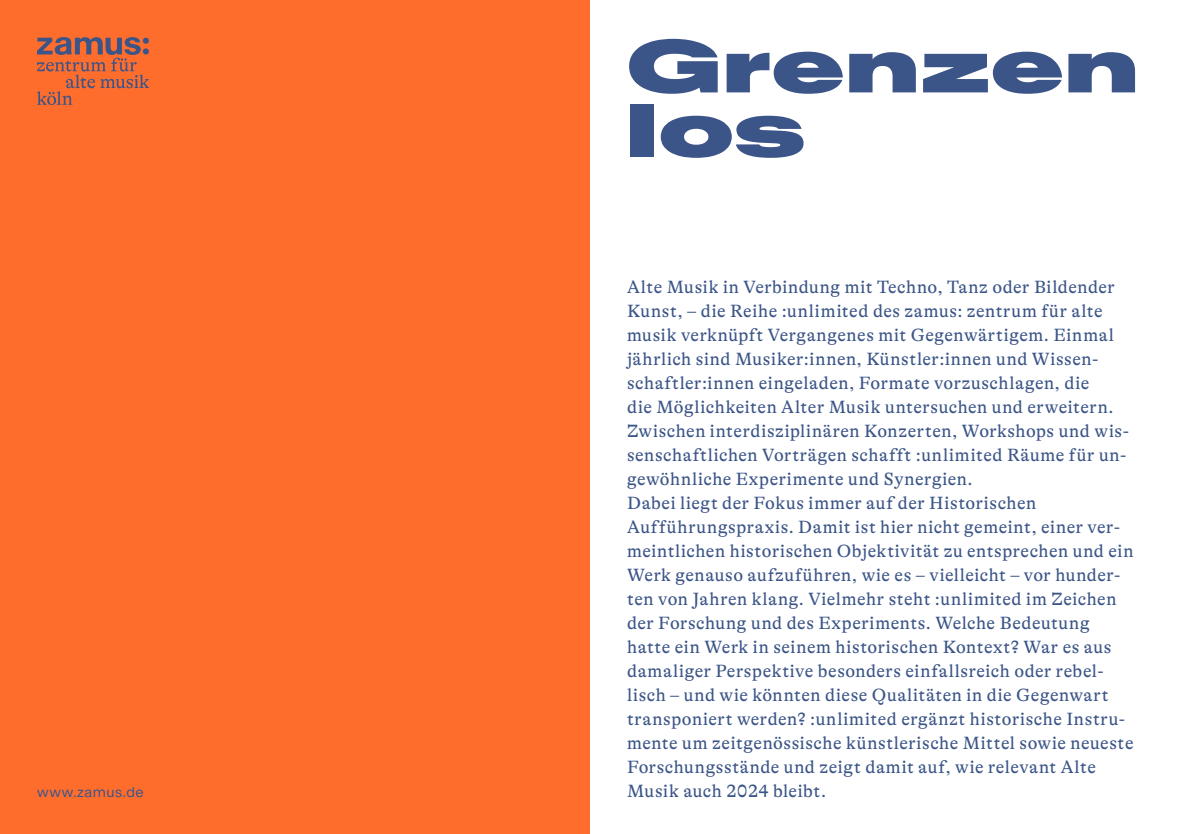
<style>
.page{position:relative;width:1180px;height:834px;background:#fff}
.page>*{position:absolute;margin:0;border:0;box-sizing:border-box;transform-origin:0 0}
.t1{font:74px/64px "Baikal VAR";color:#3c5588}
.t2{font:18px/24px "GT Alpina";letter-spacing:.03em;color:#3c5588}
.t3{font:14px "Baikal VAR";letter-spacing:.035em;color:#3c5588}
</style>
<div class="page">
<div style="left:0;top:0;width:590px;height:833px;background:#ff6d2d"></div>
<svg style="left:37px;top:37px;width:112px;height:68px"></svg>
<p class="t3" style="left:37px;top:783px;width:108px">www.zamus.de</p>
<h1 class="t1" style="left:626px;top:32px;width:514px">Grenzen los</h1>
<p class="t2" style="left:627px;top:274px;width:508px">Alte Musik in Verbindung mit Techno, Tanz oder Bildender Kunst, – die Reihe :unlimited des zamus: zentrum für alte musik verknüpft Vergangenes mit Gegenwärtigem. Einmal jährlich sind Musiker:innen, Künstler:innen und Wissen&shy;schaftler:innen eingeladen, Formate vorzuschlagen, die<br>die Möglichkeiten Alter Musik untersuchen und erweitern.<br>Zwischen interdisziplinären Konzerten, Workshops und wis&shy;senschaftlichen Vorträgen schafft :unlimited Räume für un&shy;gewöhnliche Experimente und Synergien.<br>Dabei liegt der Fokus immer auf der Historischen Aufführungspraxis. Damit ist hier nicht gemeint, einer ver&shy;meintlichen historischen Objektivität zu entsprechen und ein Werk genauso aufzuführen, wie es – vielleicht – vor hunder&shy;ten von Jahren klang. Vielmehr steht :unlimited im Zeichen der Forschung und des Experiments. Welche Bedeutung hatte ein Werk in seinem historischen Kontext? War es aus damaliger Perspektive besonders einfallsreich oder rebel&shy;lisch – und wie könnten diese Qualitäten in die Gegenwart transponiert werden? :unlimited ergänzt historische Instru&shy;mente um zeitgenössische künstlerische Mittel sowie neueste Forschungsstände und zeigt damit auf, wie relevant Alte Musik auch 2024 bleibt.</p>
</div>
